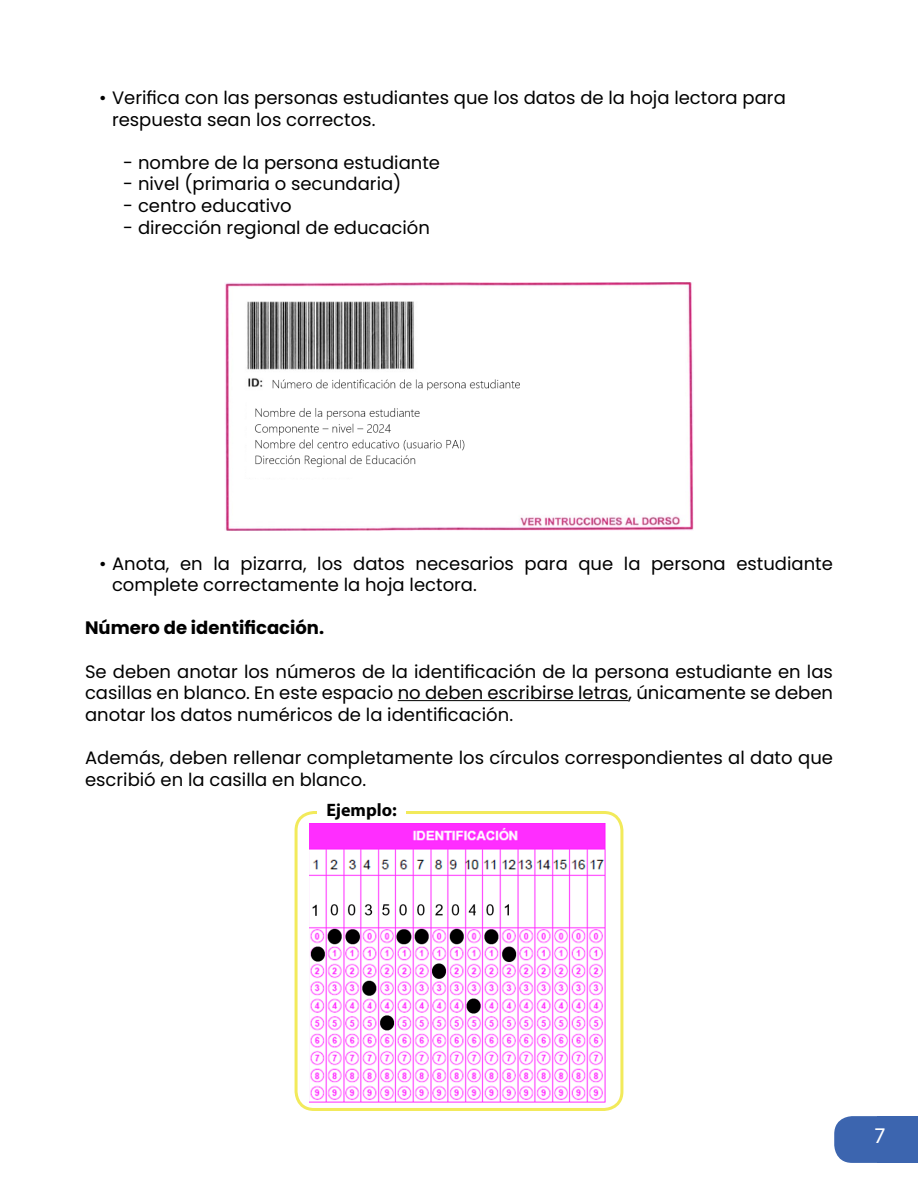
<style>
.page{position:relative;width:918px;height:1188px;background:#fff}
.page>*{position:absolute;margin:0;border:0;box-sizing:border-box;transform-origin:0 0}
.t1{font:22.5px "Myriad Pro";color:#fff}
.t2{font:18px/21.6px "Poppins";color:#000}
.t3{font:700 18px "Poppins";color:#000}
.t4{font:700 18px "Myriad Pro";color:#000}
</style>
<div class="page">
<div style="left:834px;top:1116px;width:84px;height:47px;background:#3c65af;border-radius:18px"></div>
<div style="left:877px;top:1116px;width:41px;height:47px;background:#3c65af"></div>
<img style="left:309px;top:824px;width:297px;height:279px">
<hr style="left:398px;top:700px;width:230px;height:1px;background:#000">
<img style="left:225px;top:283px;width:468px;height:248px">
<div style="left:295px;top:811px;width:328px;height:300px;border:3px solid #f2ea5b;border-radius:18px"></div>
<div style="left:317px;top:802px;width:89px;height:18px;background:#fff"></div>
<p class="t2" style="left:112px;top:87px;width:675px;text-indent:-13px">• Verifica con las personas estudiantes que los datos de la hoja lectora para respuesta sean los correctos.</p>
<p class="t2" style="left:123px;top:152px;width:318px">- nombre de la persona estudiante</p>
<p class="t2" style="left:123px;top:173px;width:280px">- nivel (primaria o secundaria)</p>
<p class="t2" style="left:123px;top:195px;width:170px">- centro educativo</p>
<p class="t2" style="left:123px;top:217px;width:308px">- dirección regional de educación</p>
<p class="t2" style="left:112px;top:553px;width:722px;text-indent:-13px">• Anota, en la pizarra, los datos necesarios para que la persona estudiante complete correctamente la hoja lectora.</p>
<p class="t3" style="left:85px;top:618px;width:241px">Número de identificación.</p>
<p class="t2" style="left:85px;top:661px;width:749px;text-align:justify">Se deben anotar los números de la identificación de la persona estudiante en las casillas en blanco. En este espacio no deben escribirse letras, únicamente se deben anotar los datos numéricos de la identificación.</p>
<p class="t2" style="left:85px;top:747px;width:749px">Además, deben rellenar completamente los círculos correspondientes al dato que escribió en la casilla en blanco.</p>
<p class="t4" style="left:326px;top:798px;width:72px">Ejemplo:</p>
<p class="t1" style="left:874px;top:1122px;width:13px">7</p>
</div>
